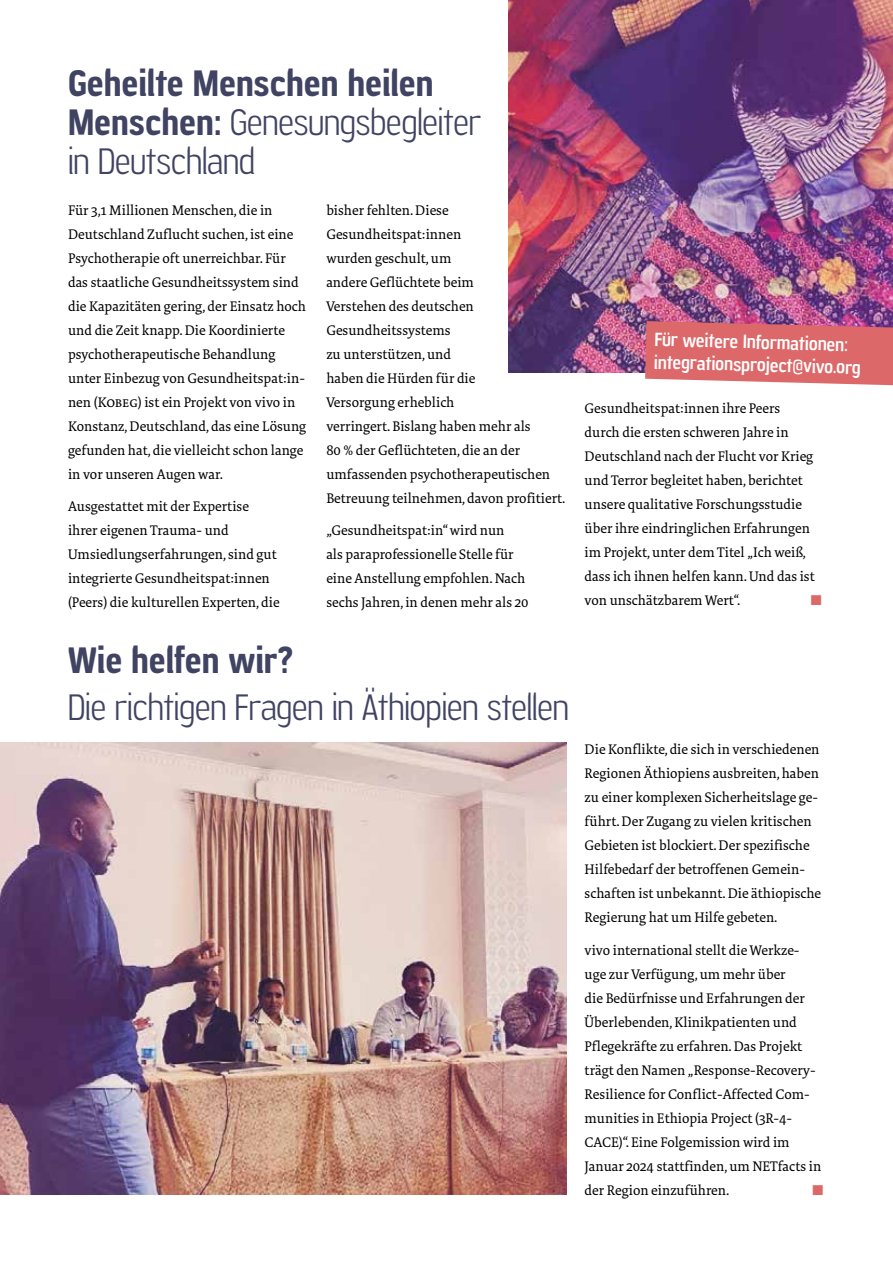
<style>
.page{position:relative;width:893px;height:1263px;background:#fff}
.page>*{position:absolute;margin:0;border:0;box-sizing:border-box;transform-origin:0 0}
.t1{font:34.5px/39px "Jesaya Lt";color:#404362}
.t2{font:700 34.5px "Jesaya Rg";color:#404362}
.t3{font:18px/22.5px "Jesaya Rg";color:#fff}
.t4{font:14.25px/24px "Tundra OT";color:#000}
.t5{font:14.25px "Zapf Dingbats ITC";color:#dc6869}
.s1{font-family:"Jesaya Rg";font-weight:700}
</style>
<div class="page">
<img style="left:509px;top:0;width:384px;height:373px">
<img style="left:0;top:743px;width:567px;height:452px">
<svg style="left:645px;top:321px;width:248px;height:64px;background:#da6d72"></svg>
<h1 class="t2" style="left:68px;top:63px;width:367px">Geheilte Menschen heilen</h1>
<h1 class="t1" style="left:68px;top:102px;width:415px"><span class="s1">Menschen:</span> Genesungsbegleiter in Deutschland</h1>
<p class="t4" style="left:68px;top:199px;width:240px">Für 3,1 Millionen Menschen, die in Deutschland Zuflucht suchen, ist eine Psychotherapie oft unerreichbar. Für das staatliche Gesundheitssystem sind die Kapazitäten gering, der Einsatz hoch und die Zeit knapp. Die Koordinierte psychotherapeutische Behandlung unter Einbezug von Gesundheitspat:in&shy;nen (Kobeg) ist ein Projekt von vivo in Konstanz, Deutschland, das eine Lösung gefunden hat, die vielleicht schon lange in vor unseren Augen war.</p>
<p class="t4" style="left:68px;top:495px;width:213px">Ausgestattet mit der Expertise ihrer eigenen Trauma- und Umsiedlungserfahrungen, sind gut integrierte Gesundheitspat:innen (Peers) die kulturellen Experten, die</p>
<p class="t4" style="left:326px;top:199px;width:241px">bisher fehlten. Diese<br>Gesundheitspat:innen<br>wurden geschult, um<br>andere Geflüchtete beim<br>Verstehen des deutschen<br>Gesundheitssystems<br>zu unterstützen, und<br>haben die Hürden für die<br>Versorgung erheblich<br>verringert. Bislang haben mehr als<br>80 % der Geflüchteten, die an der umfassenden psychotherapeutischen<br>Betreuung teilnehmen, davon profitiert.</p>
<p class="t4" style="left:326px;top:519px;width:204px">„Gesundheitspat:in“ wird nun<br>als paraprofessionelle Stelle für eine Anstellung empfohlen. Nach sechs Jahren, in denen mehr als 20</p>
<h1 class="t2" style="left:68px;top:639px;width:227px">Wie helfen wir?</h1>
<h1 class="t1" style="left:68px;top:688px;width:502px">Die richtigen Fragen in Äthiopien stellen</h1>
<p class="t3" style="left:655px;top:329px;width:208px;rotate:1deg">Für weitere Informationen: integrationsproject@vivo.org</p>
<p class="t4" style="left:585px;top:397px;width:232px">Gesundheitspat:innen ihre Peers durch die ersten schweren Jahre in Deutschland nach der Flucht vor Krieg und Terror begleitet haben, berichtet unsere qualitative Forschungsstudie über ihre eindringlichen Erfahrungen im Projekt, unter dem Titel „Ich weiß, dass ich ihnen helfen kann. Und das ist von unschätzbarem Wert“.</p>
<p class="t5" style="left:811px;top:594px;width:12px">■</p>
<p class="t4" style="left:585px;top:738px;width:238px">Die Konflikte, die sich in verschiedenen Regionen Äthiopiens ausbreiten, haben zu einer komplexen Sicherheitslage ge&shy;führt. Der Zugang zu vielen kritischen Gebieten ist blockiert. Der spezifische Hilfebedarf der betroffenen Gemein&shy;schaften ist unbekannt. Die äthiopische Regierung hat um Hilfe gebeten.</p>
<p class="t4" style="left:585px;top:939px;width:238px">vivo international stellt die Werkze&shy;uge zur Verfügung, um mehr über<br>die Bedürfnisse und Erfahrungen der Überlebenden, Klinikpatienten und Pflegekräfte zu erfahren. Das Projekt trägt den Namen „Response--Recovery-Resilience for Conflict-Affected Com&shy;munities in Ethiopia Project (3R-4- CACE)“. Eine Folgemission wird im Januar 2024 stattfinden, um NETfacts in der Region einzuführen.</p>
<p class="t5" style="left:812px;top:1183px;width:12px">■</p>
</div>
